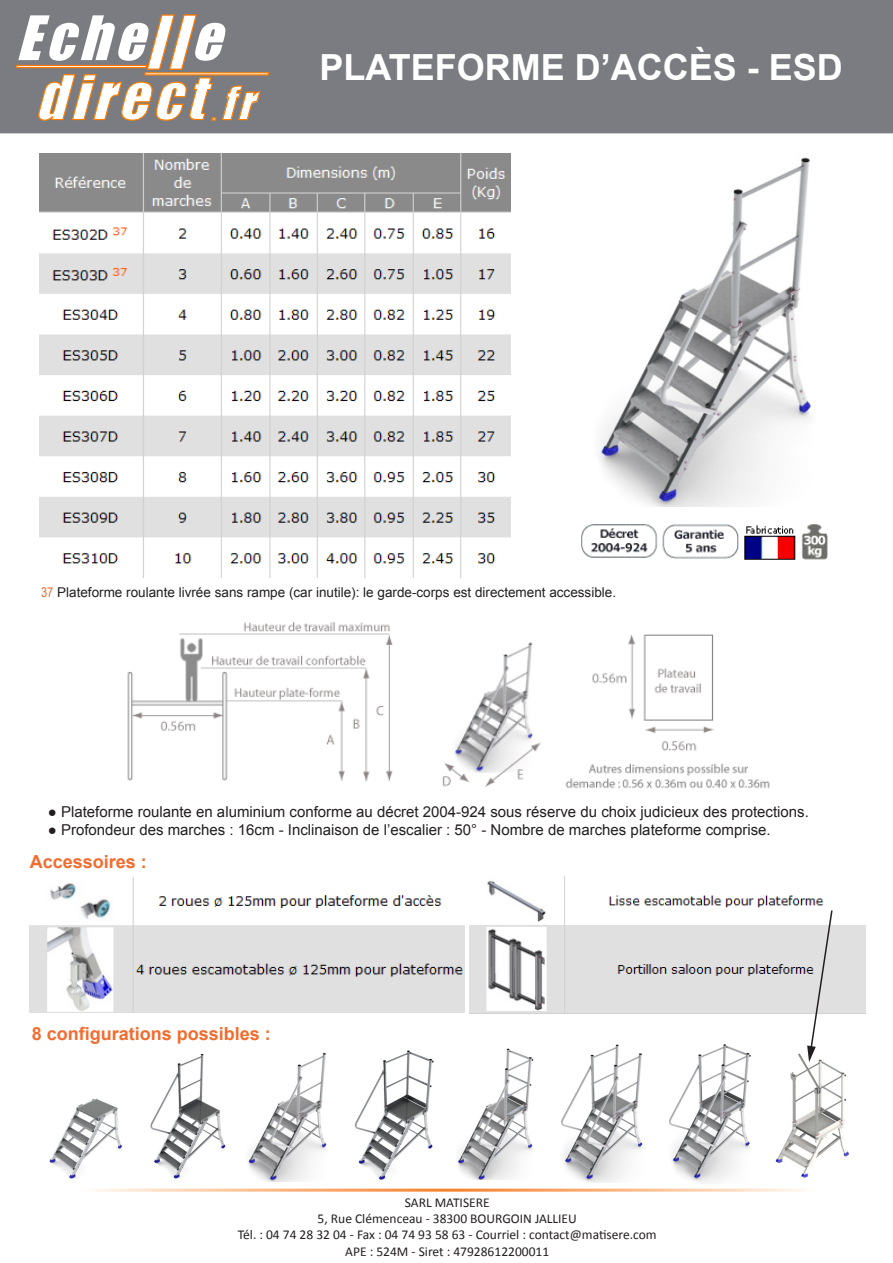
<style>
.page{position:relative;width:893px;height:1263px;background:#fff}
.page>*{position:absolute;margin:0;border:0;box-sizing:border-box;transform-origin:0 0}
.t1{font:italic 56.55px/59.4px "Impact";color:#fff;text-align:center}
.t2{font:700 36px "Arial";color:#fff}
.t3{font:700 18px "Arial";color:#f26c2e}
.t4{font:15px "Arial";color:#231f20}
.t5{font:13.5px "Calibri";color:#231f20}
.t6{font:13.5px "Arial";color:#231f20}
.s1{font-size:42.45px}
.s2{font-family:"Arial Narrow";color:#f26c2e}
</style>
<div class="page">
<div style="left:1px;top:0;width:891px;height:133px;background:#7a7c81"></div>
<div style="left:144px;top:72px;width:125px;height:3px;border:1px solid #ff8000"></div>
<div style="left:16px;top:65px;width:131px;height:3px;border:1px solid #ff7800"></div>
<svg style="left:35px;top:14px;width:226px;height:107px"></svg>
<img style="left:581px;top:524px;width:247px;height:36px">
<img style="left:30px;top:877px;width:435px;height:135px">
<img style="left:470px;top:877px;width:395px;height:136px">
<img style="left:40px;top:153px;width:470px;height:424px">
<img style="left:599px;top:157px;width:212px;height:350px">
<img style="left:49px;top:1098px;width:73px;height:80px">
<img style="left:150px;top:1053px;width:76px;height:126px">
<img style="left:561px;top:1044px;width:82px;height:138px">
<img style="left:354px;top:1050px;width:80px;height:130px">
<img style="left:775px;top:1053px;width:73px;height:125px">
<img style="left:248px;top:1053px;width:79px;height:128px">
<img style="left:457px;top:1048px;width:77px;height:131px">
<img style="left:669px;top:1044px;width:82px;height:139px">
<svg style="left:807px;top:909px;width:27px;height:153px"></svg>
<img style="left:127px;top:622px;width:643px;height:167px">
<h1 class="t1" style="left:16px;top:7px;width:255px">Echelle direct <span class="s1">fr</span></h1>
<p class="t2" style="left:319px;top:43px;width:474px">Plateforme d’accès - ESD</p>
<p class="t6" style="left:41px;top:583px;width:577px"><span class="s2">37</span> Plateforme roulante livrée sans rampe (car inutile): le garde-corps est directement accessible.</p>
<p class="t4" style="left:48px;top:802px;width:763px">● Plateforme roulante en aluminium conforme au décret 2004-924 sous réserve du choix judicieux des protections.</p>
<p class="t4" style="left:48px;top:820px;width:724px">● Profondeur des marches : 16cm - Inclinaison de l’escalier : 50° - Nombre de marches plateforme comprise.</p>
<p class="t3" style="left:30px;top:849px;width:119px">Accessoires :</p>
<p class="t3" style="left:32px;top:1021px;width:241px">8 configurations possibles :</p>
<p class="t5" style="left:405px;top:1194px;width:86px">SARL MATISERE</p>
<p class="t5" style="left:318px;top:1210px;width:261px">5, Rue Clémenceau - 38300 BOURGOIN JALLIEU</p>
<p class="t5" style="left:238px;top:1226px;width:420px">Tél. : 04 74 28 32 04 - Fax : 04 74 93 58 63 - Courriel : contact@matisere.com</p>
<p class="t5" style="left:345px;top:1242px;width:205px">APE : 524M - Siret : 47928612200011</p>
</div>
